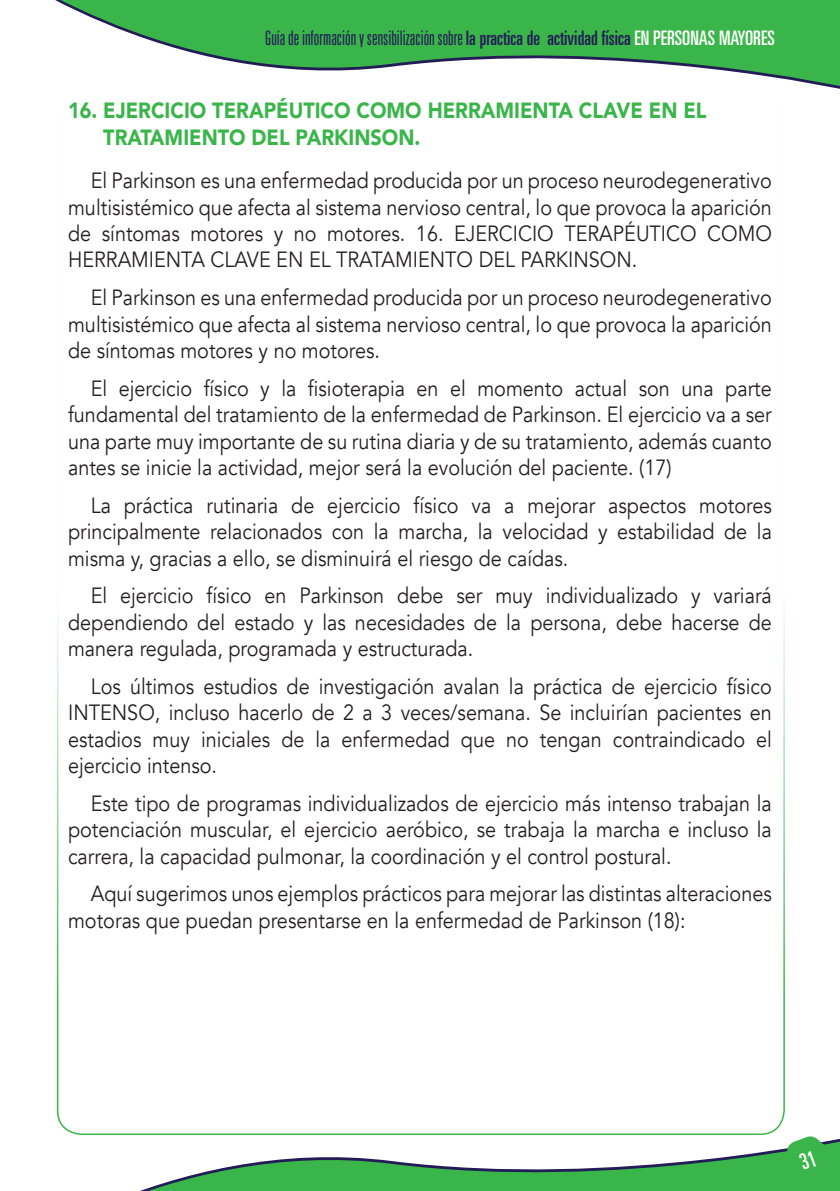
<style>
.page{position:relative;width:840px;height:1191px;background:#fff}
.page>*{position:absolute;margin:0;border:0;box-sizing:border-box;transform-origin:0 0}
.t1{font:22px/26.4px "Avenir";color:#231f20;text-align:justify;scale:.9 1}
.t2{font:900 22px/26.4px "Avenir";color:#3ab54a;scale:.9 1}
.t3{font:300 ultra-condensed 20px "Univers LT Std";color:#231d57}
.s1{font-weight:400}
.s2{font-weight:400;color:#fff}
</style>
<div class="page">
<svg style="left:140px;top:1139px;width:699px;height:52px"></svg>
<svg style="left:55px;top:0;width:784px;height:89px;fill:#3ab54a"></svg>
<div style="left:58px;top:85px;width:725px;height:1049px;background:#fff;border-radius:24px"></div>
<svg style="left:783px;top:1136px;width:48px;height:49px;background:#4dba5c"></svg>
<p class="t3" style="left:264px;top:28px;width:511px">Guía de información y sensibilización sobre <span class="s1">la practica de actividad física</span> <span class="s2">EN PERSONAS MAYORES</span></p>
<p class="t2" style="left:103px;top:97px;width:671px;text-indent:-35px">16. EJERCICIO TERAPÉUTICO COMO HERRAMIENTA CLAVE EN EL<br>TRATAMIENTO DEL PARKINSON.</p>
<p class="t1" style="left:68px;top:168px;width:783px;text-indent:23px">El Parkinson es una enfermedad producida por un proceso neurodegenerativo multisistémico que afecta al sistema nervioso central, lo que provoca la aparición de síntomas motores y no motores. 16. EJERCICIO TERAPÉUTICO COMO HERRAMIENTA CLAVE EN EL TRATAMIENTO DEL PARKINSON.</p>
<p class="t1" style="left:68px;top:285px;width:783px;text-indent:23px">El Parkinson es una enfermedad producida por un proceso neurodegenerativo multisistémico que afecta al sistema nervioso central, lo que provoca la aparición de síntomas motores y no motores.</p>
<p class="t1" style="left:68px;top:375px;width:783px;text-indent:23px">El ejercicio físico y la fisioterapia en el momento actual son una parte fundamental del tratamiento de la enfermedad de Parkinson. El ejercicio va a ser una parte muy importante de su rutina diaria y de su tratamiento, además cuanto antes se inicie la actividad, mejor será la evolución del paciente. (17)</p>
<p class="t1" style="left:68px;top:492px;width:783px;text-indent:23px">La práctica rutinaria de ejercicio físico va a mejorar aspectos motores principalmente relacionados con la marcha, la velocidad y estabilidad de la misma y, gracias a ello, se disminuirá el riesgo de caídas.</p>
<p class="t1" style="left:68px;top:583px;width:783px;text-indent:23px">El ejercicio físico en Parkinson debe ser muy individualizado y variará dependiendo del estado y las necesidades de la persona, debe hacerse de manera regulada, programada y estructurada.</p>
<p class="t1" style="left:68px;top:673px;width:783px;text-indent:23px">Los últimos estudios de investigación avalan la práctica de ejercicio físico INTENSO, incluso hacerlo de 2 a 3 veces/semana. Se incluirían pacientes en estadios muy iniciales de la enfermedad que no tengan contraindicado el ejercicio intenso.</p>
<p class="t1" style="left:68px;top:790px;width:783px;text-indent:23px">Este tipo de programas individualizados de ejercicio más intenso trabajan la potenciación muscular, el ejercicio aeróbico, se trabaja la marcha e incluso la carrera, la capacidad pulmonar, la coordinación y el control postural.</p>
<p class="t1" style="left:68px;top:881px;width:783px;text-indent:23px">Aquí sugerimos unos ejemplos prácticos para mejorar las distintas alteraciones motoras que puedan presentarse en la enfermedad de Parkinson (18):</p>
</div>
